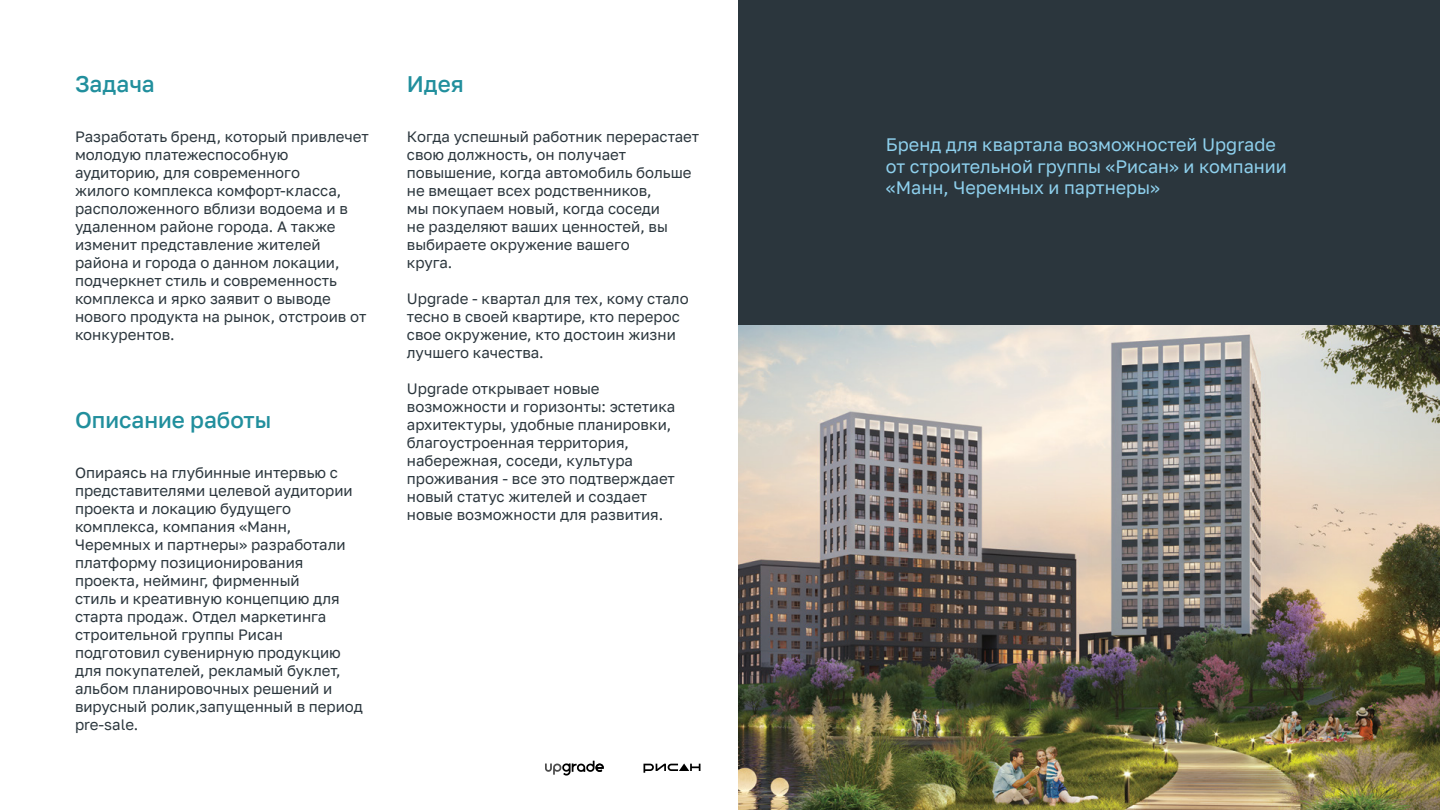
<style>
.page{position:relative;width:1440px;height:810px;background:#fff}
.page>*{position:absolute;margin:0;border:0;box-sizing:border-box;transform-origin:0 0}
.t1{font:500 22.5px "Golos Text";color:#218f9d}
.t2{font:18px/21.6px "Golos Text";color:#8ed0ed}
.t3{font:15px/18px "Golos Text";color:#2b363d}
</style>
<div class="page">
<svg style="left:643px;top:763px;width:57px;height:10px"></svg>
<svg style="left:545px;top:761px;width:59px;height:15px"></svg>
<img style="left:739px;top:325px;width:701px;height:485px">
<div style="left:739px;top:0;width:701px;height:325px;background:#2b363d"></div>
<h1 class="t1" style="left:75px;top:71px;width:81px">Задача</h1>
<h1 class="t1" style="left:407px;top:71px;width:58px">Идея</h1>
<p class="t3" style="left:75px;top:128px;width:295px">Разработать бренд, который привлечет молодую платежеспособную аудиторию, для современного<br>жилого комплекса комфорт-класса, расположенного вблизи водоема и в удаленном районе города. А также изменит представление жителей района и города о данном локации, подчеркнет стиль и современность комплекса и ярко заявит о выводе нового продукта на рынок, отстроив от конкурентов.</p>
<p class="t3" style="left:407px;top:128px;width:294px">Когда успешный работник перерастает свою должность, он получает повышение, когда автомобиль больше не вмещает всех родственников,<br>мы покупаем новый, когда соседи<br>не разделяют ваших ценностей, вы выбираете окружение вашего<br>круга.</p>
<p class="t3" style="left:407px;top:290px;width:283px">Upgrade - квартал для тех, кому стало тесно в своей квартире, кто перерос свое окружение, кто достоин жизни лучшего качества.</p>
<p class="t3" style="left:407px;top:380px;width:270px">Upgrade открывает новые возможности и горизонты: эстетика архитектуры, удобные планировки, благоустроенная территория, набережная, соседи, культура проживания - все это подтверждает новый статус жителей и создает новые возможности для развития.</p>
<h1 class="t1" style="left:75px;top:407px;width:198px">Описание работы</h1>
<p class="t3" style="left:75px;top:464px;width:289px">Опираясь на глубинные интервью с представителями целевой аудитории проекта и локацию будущего комплекса, компания «Манн,<br>Черемных и партнеры» разработали платформу позиционирования проекта, нейминг, фирменный<br>стиль и креативную концепцию для старта продаж. Отдел маркетинга строительной группы Рисан подготовил сувенирную продукцию для покупателей, рекламый буклет, альбом планировочных решений и вирусный ролик,запущенный в период pre-sale.</p>
<p class="t2" style="left:886px;top:133px;width:402px">Бренд для квартала возможностей Upgrade от строительной группы «Рисан» и компании «Манн, Черемных и партнеры»</p>
</div>
